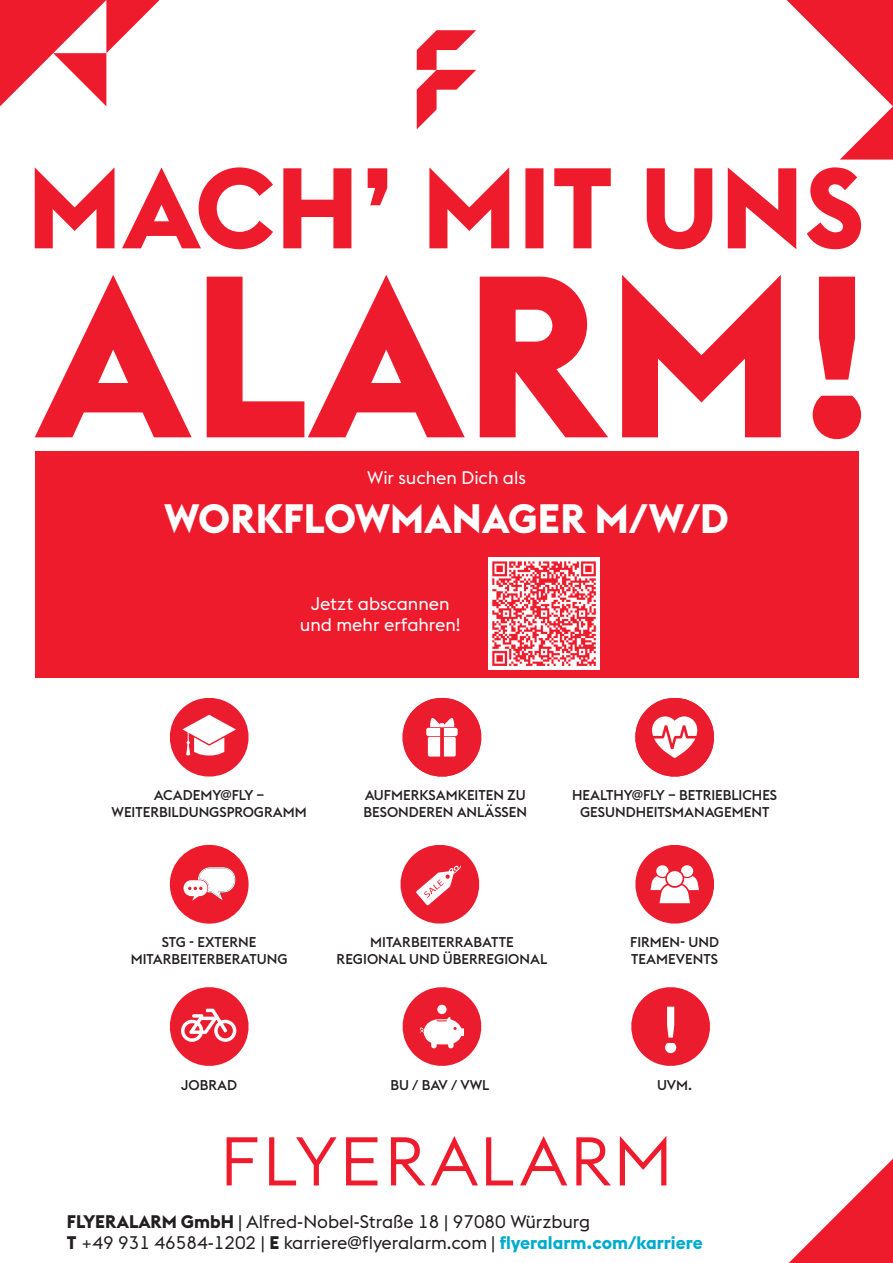
<style>
.page{position:relative;width:893px;height:1263px;background:#fff}
.page>*{position:absolute;margin:0;border:0;box-sizing:border-box;transform-origin:0 0}
.t1{font:500 64.8px "Euclid FA";color:#fff}
.t2{font:700 40.5px "Euclid FA";color:#fff}
.t3{font:18px/21.6px "Euclid FA";color:#231f20}
.t4{font:18px/21.6px "Euclid FA";color:#fff;text-align:center}
.t5{font:500 13.95px/16.8px "Euclid FA";color:#231f20;text-align:center}
.s1{font-weight:700}
.s2{font-weight:700;color:#00abcd}
</style>
<div class="page">
<svg style="left:35px;top:275px;width:826px;height:164px"></svg>
<svg style="left:35px;top:167px;width:826px;height:82px"></svg>
<svg style="left:635px;top:845px;width:79px;height:79px"></svg>
<svg style="left:170px;top:698px;width:79px;height:79px"></svg>
<svg style="left:400px;top:845px;width:80px;height:79px"></svg>
<svg style="left:402px;top:698px;width:80px;height:79px"></svg>
<svg style="left:635px;top:698px;width:79px;height:79px"></svg>
<svg style="left:631px;top:987px;width:79px;height:79px"></svg>
<svg style="left:0;top:0;width:160px;height:106px"></svg>
<svg style="left:787px;top:0;width:106px;height:160px"></svg>
<svg style="left:227px;top:1137px;width:30px;height:48px"></svg>
<svg style="left:269px;top:1137px;width:68px;height:48px"></svg>
<svg style="left:346px;top:1137px;width:31px;height:48px"></svg>
<svg style="left:391px;top:1136px;width:87px;height:49px"></svg>
<svg style="left:486px;top:1137px;width:27px;height:48px"></svg>
<svg style="left:520px;top:1136px;width:47px;height:49px"></svg>
<svg style="left:576px;top:1137px;width:35px;height:48px"></svg>
<svg style="left:620px;top:1136px;width:46px;height:49px"></svg>
<svg style="left:417px;top:30px;width:59px;height:99px"></svg>
<svg style="left:789px;top:1159px;width:104px;height:104px"></svg>
<div style="left:35px;top:451px;width:823px;height:227px;background:#ee1b2d"></div>
<img style="left:488px;top:557px;width:112px;height:112px">
<svg style="left:170px;top:987px;width:79px;height:79px"></svg>
<svg style="left:402px;top:987px;width:80px;height:79px"></svg>
<div style="left:437px;top:1005px;width:10px;height:9px;background:#fff;border-radius:50%"></div>
<div style="left:170px;top:845px;width:79px;height:79px;background:#ee1b2d;border-radius:50%"></div>
<svg style="left:184px;top:867px;width:51px;height:34px"></svg>
<p class="t4" style="left:367px;top:467px;width:160px">Wir suchen Dich als</p>
<h2 class="t2" style="left:164px;top:495px;width:566px">WORKFLOWMANAGER M/W/D</h2>
<p class="t4" style="left:300px;top:593px;width:162px">Jetzt abscannen und mehr erfahren!</p>
<p class="t5" style="left:112px;top:787px;width:197px">ACADEMY@FLY –<br>WEITERBILDUNGSPROGRAMM</p>
<p class="t5" style="left:363px;top:787px;width:165px;text-align:left">AUFMERKSAMKEITEN ZU<br>BESONDEREN ANLÄSSEN</p>
<p class="t5" style="left:572px;top:787px;width:207px">HEALTHY@FLY – BETRIEBLICHES<br>GESUNDHEITSMANAGEMENT</p>
<p class="t5" style="left:131px;top:934px;width:158px">STG - EXTERNE<br>MITARBEITERBERATUNG</p>
<p class="t5" style="left:337px;top:934px;width:212px">MITARBEITERRABATTE<br>REGIONAL UND ÜBERREGIONAL</p>
<p class="t5" style="left:630px;top:934px;width:90px;text-align:left">FIRMEN- UND<br>TEAMEVENTS</p>
<h1 class="t1" style="left:661px;top:992px;width:21px">!</h1>
<p class="t5" style="left:181px;top:1076px;width:58px">JOBRAD</p>
<p class="t5" style="left:657px;top:1076px;width:37px">UVM.</p>
<p class="t5" style="left:390px;top:1076px;width:100px">BU / BAV / VWL</p>
<p class="t3" style="left:67px;top:1210px;width:637px"><span class="s1">FLYERALARM GmbH</span> | Alfred-Nobel-Straße 18 | 97080 Würzburg<br><span class="s1">T</span> +49 931 46584-1202 | <span class="s1">E</span> karriere@flyeralarm.com | <span class="s2">flyeralarm.com/karriere</span></p>
</div>
